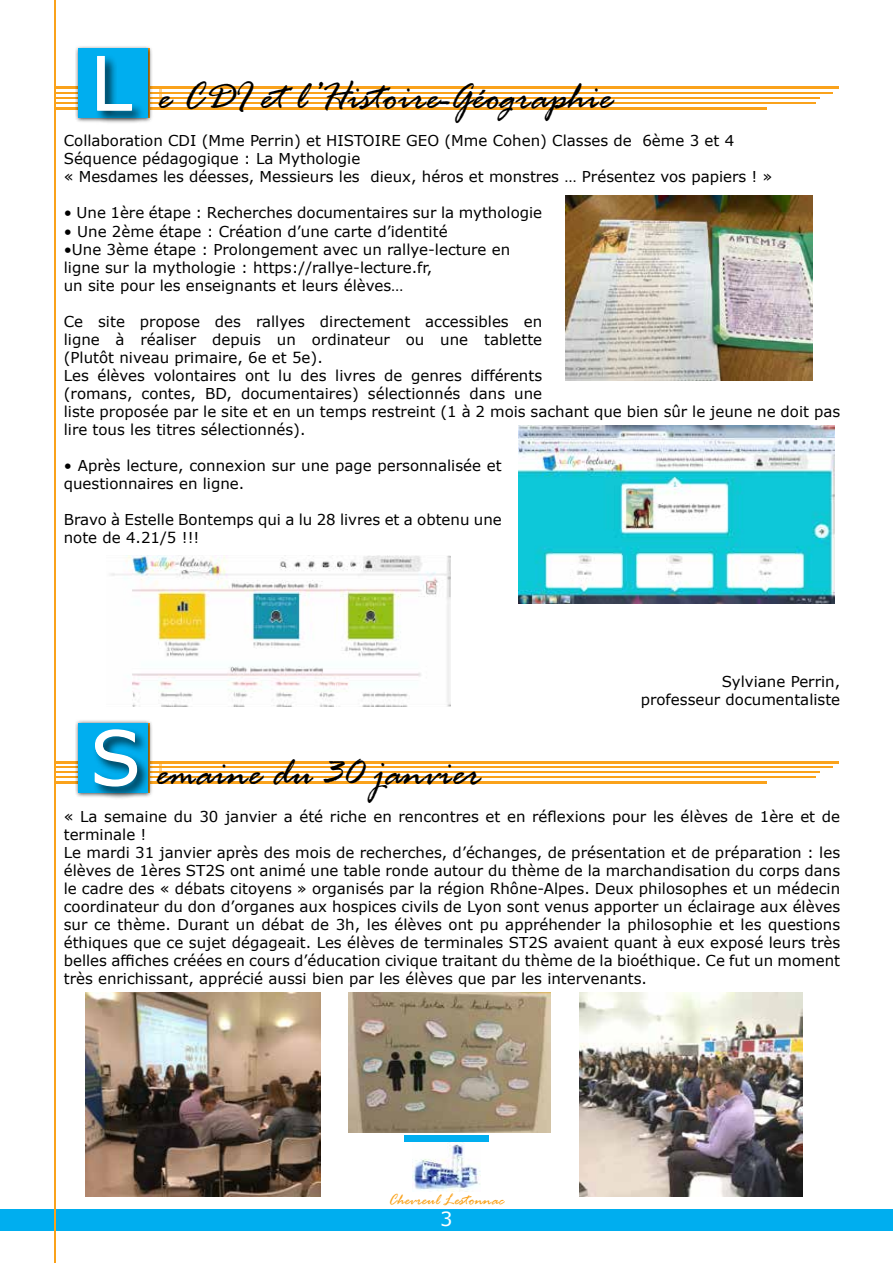
<style>
.page{position:relative;width:893px;height:1263px;background:#fff}
.page>*{position:absolute;margin:0;border:0;box-sizing:border-box;transform-origin:0 0}
.t1{font:italic 42px "Rage";color:#000}
.t2{font:19.5px "MS Reference Sans Serif";color:#fff}
.t3{font:italic 16.5px "Rage";color:#faa21b}
.t4{font:15px/18px "MS Reference Sans Serif";color:#000}
.s1{font-family:"MS Reference Sans Serif";font-style:normal;font-size:75px;color:#fff}
</style>
<div class="page">
<img style="left:566px;top:196px;width:246px;height:185px">
<img style="left:519px;top:425px;width:316px;height:178px">
<img style="left:110px;top:556px;width:340px;height:150px">
<img style="left:86px;top:993px;width:235px;height:203px">
<img style="left:348px;top:993px;width:203px;height:139px">
<img style="left:579px;top:993px;width:224px;height:203px">
<div style="left:0;top:1209px;width:893px;height:21px;background:#00aeef"></div>
<div style="left:404px;top:1135px;width:85px;height:7px;background:#00aeef"></div>
<hr style="left:54px;top:0;width:1px;height:1262px;background:#faa21b">
<img style="left:413px;top:1142px;width:67px;height:50px">
<hr style="left:160px;top:762px;width:2px;height:21px;background:#faa21b">
<hr style="left:55px;top:767px;width:778px;height:1px;background:#faa21b">
<hr style="left:55px;top:772px;width:765px;height:1px;background:#faa21b">
<hr style="left:55px;top:777px;width:761px;height:1px;background:#faa21b">
<hr style="left:54px;top:761px;width:784px;height:3px;background:#faa21b">
<hr style="left:55px;top:782px;width:711px;height:2px;background:#faa21b">
<div style="left:75px;top:719px;width:78px;height:79px;background:#000;opacity:.75"></div>
<div style="left:78px;top:723px;width:70px;height:69px;background:#00aeef"></div>
<div style="left:93px;top:727px;width:58px;height:73px;background:#000;opacity:.75"></div>
<hr style="left:160px;top:88px;width:2px;height:21px;background:#faa21b">
<hr style="left:55px;top:92px;width:778px;height:2px;background:#faa21b">
<hr style="left:55px;top:97px;width:765px;height:2px;background:#faa21b">
<hr style="left:55px;top:102px;width:761px;height:2px;background:#faa21b">
<hr style="left:54px;top:87px;width:784px;height:2px;background:#faa21b">
<hr style="left:55px;top:107px;width:711px;height:3px;background:#faa21b">
<div style="left:75px;top:45px;width:78px;height:79px;background:#000;opacity:.75"></div>
<div style="left:78px;top:49px;width:70px;height:69px;background:#00aeef"></div>
<div style="left:95px;top:54px;width:51px;height:71px;background:#000;opacity:.75"></div>
<h1 class="t1" style="left:90px;top:75px;width:524px"><span class="s1">L</span> e CDI et l’Histoire-Géographie</h1>
<p class="t4" style="left:64px;top:132px;width:710px">Collaboration CDI (Mme Perrin) et HISTOIRE GEO (Mme Cohen) Classes de 6ème 3 et 4<br>Séquence pédagogique : La Mythologie<br>« Mesdames les déesses, Messieurs les dieux, héros et monstres … Présentez vos papiers ! »</p>
<p class="t4" style="left:64px;top:204px;width:480px">• Une 1ère étape : Recherches documentaires sur la mythologie</p>
<p class="t4" style="left:64px;top:222px;width:385px">• Une 2ème étape : Création d’une carte d’identité</p>
<p class="t4" style="left:64px;top:240px;width:448px">•Une 3ème étape : Prolongement avec un rallye-lecture en ligne sur la mythologie : https://rallye-lecture.fr,<br>un site pour les enseignants et leurs élèves…</p>
<p class="t4" style="left:64px;top:312px;width:778px">Ce site propose des rallyes directement accessibles en<br>ligne à réaliser depuis un ordinateur ou une tablette<br>(Plutôt niveau primaire, 6e et 5e).<br>Les élèves volontaires ont lu des livres de genres différents<br>(romans, contes, BD, documentaires) sélectionnés dans une<br>liste proposée par le site et en un temps restreint (1 à 2 mois sachant que bien sûr le jeune ne doit pas lire tous les titres sélectionnés).</p>
<p class="t4" style="left:64px;top:456px;width:439px">• Après lecture, connexion sur une page personnalisée et questionnaires en ligne.</p>
<p class="t4" style="left:64px;top:510px;width:439px">Bravo à Estelle Bontemps qui a lu 28 livres et a obtenu une note de 4.21/5 !!!</p>
<p class="t4" style="left:641px;top:672px;width:201px;text-align:right">Sylviane Perrin, professeur documentaliste</p>
<h1 class="t1" style="left:90px;top:750px;width:393px"><span class="s1">S</span> emaine du 30 janvier</h1>
<p class="t4" style="left:64px;top:807px;width:778px">« La semaine du 30 janvier a été riche en rencontres et en réflexions pour les élèves de 1ère et de terminale !<br>Le mardi 31 janvier après des mois de recherches, d’échanges, de présentation et de préparation : les élèves de 1ères ST2S ont animé une table ronde autour du thème de la marchandisation du corps dans le cadre des « débats citoyens » organisés par la région Rhône-Alpes. Deux philosophes et un médecin coordinateur du don d’organes aux hospices civils de Lyon sont venus apporter un éclairage aux élèves sur ce thème. Durant un débat de 3h, les élèves ont pu appréhender la philosophie et les questions éthiques que ce sujet dégageait. Les élèves de terminales ST2S avaient quant à eux exposé leurs très belles affiches créées en cours d’éducation civique traitant du thème de la bioéthique. Ce fut un moment très enrichissant, apprécié aussi bien par les élèves que par les intervenants.</p>
<p class="t3" style="left:389px;top:1191px;width:117px">Chevreul Lestonnac</p>
<h2 class="t2" style="left:440px;top:1206px;width:14px">3</h2>
</div>
